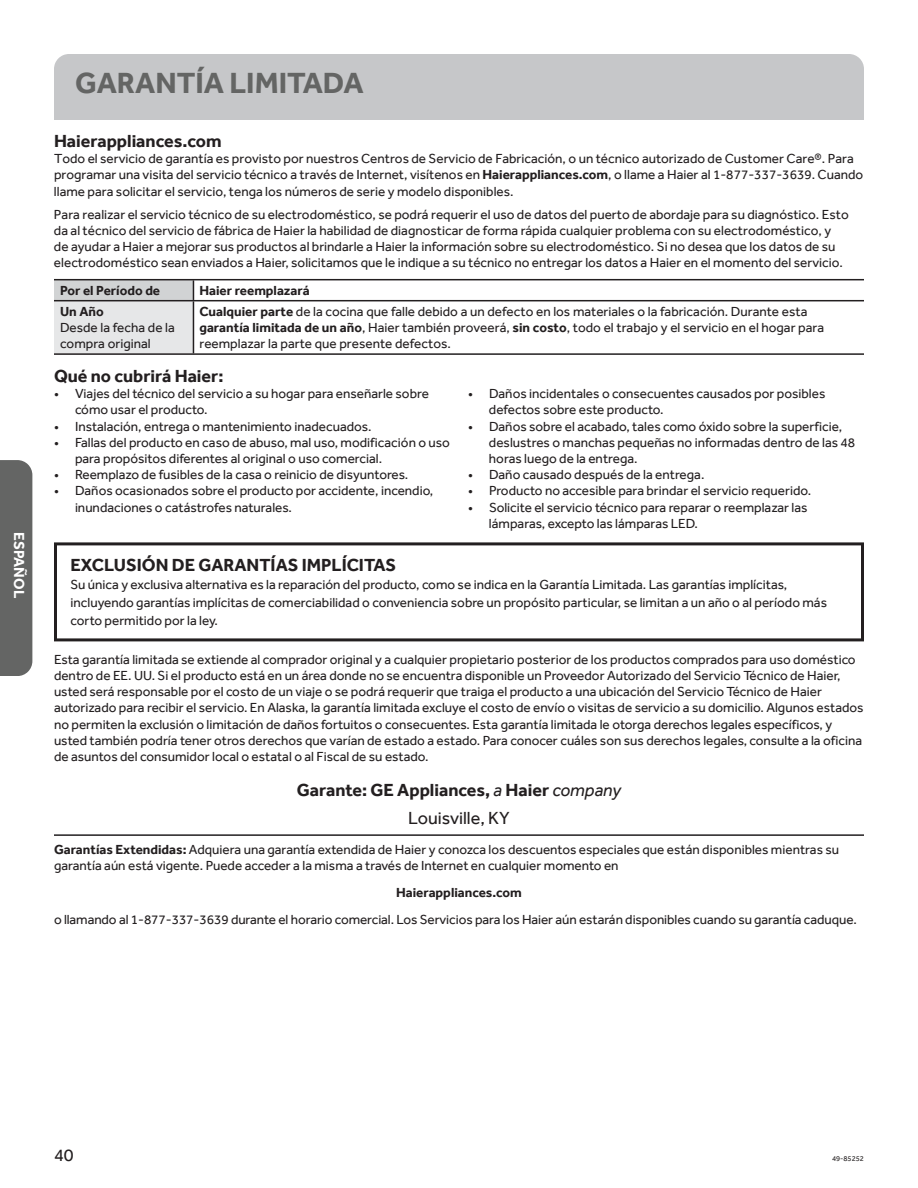
<style>
.page{position:relative;width:918px;height:1188px;background:#fff}
.page>*{position:absolute;margin:0;border:0;box-sizing:border-box;transform-origin:0 0}
.t1{font:700 30px "Effra";color:#646564}
.t2{font:700 18px/28.3px "Effra";color:#231f20;text-align:center}
.t3{font:18px "Effra";color:#231f20}
.t4{font:700 15px "Effra";color:#fff}
.t5{font:13.5px/16.2px "Effra";color:#231f20}
.t6{font:700 13.5px "Effra";color:#231f20}
.t7{font:7.5px "Effra";color:#231f20}
.s1{font-weight:700}
.s2{font-weight:400;font-style:italic}
.s3{font-weight:400}
</style>
<div class="page">
<div style="left:17px;top:460px;width:15px;height:216px;background:#646564"></div>
<div style="left:54px;top:542px;width:810px;height:99px;border:3px solid #231f20"></div>
<div style="left:54px;top:280px;width:139px;height:21px;background:#d1d3d4"></div>
<div style="left:54px;top:301px;width:139px;height:53px;background:#e6e7e8"></div>
<svg style="left:193px;top:280px;width:1px;height:20px"></svg>
<hr style="left:193px;top:301px;width:1px;height:52px;background:#231f20">
<hr style="left:54px;top:279px;width:810px;height:1px;background:#231f20">
<hr style="left:54px;top:300px;width:810px;height:1px;background:#231f20">
<hr style="left:54px;top:353px;width:810px;height:2px;background:#231f20">
<div style="left:54px;top:54px;width:810px;height:66px;background:#c6c7c9"></div>
<hr style="left:54px;top:834px;width:810px;height:2px;background:#231f20">
<p class="t4" style="left:28px;top:532px;width:67px;rotate:90deg">ESPAÑOL</p>
<h1 class="t1" style="left:75px;top:65px;width:290px">GARANTÍA LIMITADA</h1>
<h2 class="t2" style="left:54px;top:127px;width:169px">Haierappliances.com</h2>
<p class="t5" style="left:54px;top:151px;width:811px">Todo el servicio de garantía es provisto por nuestros Centros de Servicio de Fabricación, o un técnico autorizado de Customer Care®. Para programar una visita del servicio técnico a través de Internet, visítenos en <span class="s1">Haierappliances.com</span>, o llame a Haier al 1-877-337-3639. Cuando llame para solicitar el servicio, tenga los números de serie y modelo disponibles.</p>
<p class="t5" style="left:54px;top:206px;width:796px">Para realizar el servicio técnico de su electrodoméstico, se podrá requerir el uso de datos del puerto de abordaje para su diagnóstico. Esto da al técnico del servicio de fábrica de Haier la habilidad de diagnosticar de forma rápida cualquier problema con su electrodoméstico, y de ayudar a Haier a mejorar sus productos al brindarle a Haier la información sobre su electrodoméstico. Si no desea que los datos de su electrodoméstico sean enviados a Haier, solicitamos que le indique a su técnico no entregar los datos a Haier en el momento del servicio.</p>
<p class="t6" style="left:60px;top:282px;width:102px">Por el Período de</p>
<p class="t6" style="left:199px;top:282px;width:112px">Haier reemplazará</p>
<p class="t6" style="left:60px;top:303px;width:45px">Un Año</p>
<p class="t5" style="left:60px;top:319px;width:116px">Desde la fecha de la compra original</p>
<p class="t5" style="left:199px;top:303px;width:626px"><span class="s1">Cualquier parte</span> de la cocina que falle debido a un defecto en los materiales o la fabricación. Durante esta <span class="s1">garantía limitada de un año</span>, Haier también proveerá, <span class="s1">sin costo</span>, todo el trabajo y el servicio en el hogar para reemplazar la parte que presente defectos.</p>
<h2 class="t2" style="left:54px;top:362px;width:171px">Qué no cubrirá Haier:</h2>
<p class="t5" style="left:75px;top:385px;width:355px;text-indent:-21px">• Viajes del técnico del servicio a su hogar para enseñarle sobre cómo usar el producto.</p>
<p class="t5" style="left:54px;top:418px;width:319px">• Instalación, entrega o mantenimiento inadecuados.</p>
<p class="t5" style="left:75px;top:434px;width:377px;text-indent:-21px">• Fallas del producto en caso de abuso, mal uso, modificación o uso para propósitos diferentes al original o uso comercial.</p>
<p class="t5" style="left:54px;top:466px;width:356px">• Reemplazo de fusibles de la casa o reinicio de disyuntores.</p>
<p class="t5" style="left:75px;top:483px;width:360px;text-indent:-21px">• Daños ocasionados sobre el producto por accidente, incendio, inundaciones o catástrofes naturales.</p>
<p class="t5" style="left:489px;top:385px;width:338px;text-indent:-21px">• Daños incidentales o consecuentes causados por posibles defectos sobre este producto.</p>
<p class="t5" style="left:489px;top:418px;width:368px;text-indent:-21px">• Daños sobre el acabado, tales como óxido sobre la superficie, deslustres o manchas pequeñas no informadas dentro de las 48 horas luego de la entrega.</p>
<p class="t5" style="left:468px;top:466px;width:238px">• Daño causado después de la entrega.</p>
<p class="t5" style="left:468px;top:483px;width:345px">• Producto no accesible para brindar el servicio requerido.</p>
<p class="t5" style="left:489px;top:499px;width:320px;text-indent:-21px">• Solicite el servicio técnico para reparar o reemplazar las lámparas, excepto las lámparas LED.</p>
<h2 class="t2" style="left:70px;top:551px;width:327px">EXCLUSIÓN DE GARANTÍAS IMPLÍCITAS</h2>
<p class="t5" style="left:70px;top:575px;width:758px;line-height:18px">Su única y exclusiva alternativa es la reparación del producto, como se indica en la Garantía Limitada. Las garantías implícitas, incluyendo garantías implícitas de comerciabilidad o conveniencia sobre un propósito particular, se limitan a un año o al período más corto permitido por la ley.</p>
<p class="t5" style="left:54px;top:651px;width:811px">Esta garantía limitada se extiende al comprador original y a cualquier propietario posterior de los productos comprados para uso doméstico dentro de EE. UU. Si el producto está en un área donde no se encuentra disponible un Proveedor Autorizado del Servicio Técnico de Haier, usted será responsable por el costo de un viaje o se podrá requerir que traiga el producto a una ubicación del Servicio Técnico de Haier autorizado para recibir el servicio. En Alaska, la garantía limitada excluye el costo de envío o visitas de servicio a su domicilio. Algunos estados no permiten la exclusión o limitación de daños fortuitos o consecuentes. Esta garantía limitada le otorga derechos legales específicos, y usted también podría tener otros derechos que varían de estado a estado. Para conocer cuáles son sus derechos legales, consulte a la oficina de asuntos del consumidor local o estatal o al Fiscal de su estado.</p>
<h2 class="t2" style="left:297px;top:776px;width:326px">Garante: GE Appliances, <span class="s2">a</span> Haier <span class="s2">company<br></span><span class="s3">Louisville, KY</span></h2>
<p class="t5" style="left:54px;top:841px;width:787px"><span class="s1">Garantías Extendidas:</span> Adquiera una garantía extendida de Haier y conozca los descuentos especiales que están disponibles mientras su garantía aún está vigente. Puede acceder a la misma a través de Internet en cualquier momento en</p>
<p class="t6" style="left:396px;top:885px;width:127px">Haierappliances.com</p>
<p class="t5" style="left:54px;top:912px;width:805px">o llamando al 1-877-337-3639 durante el horario comercial. Los Servicios para los Haier aún estarán disponibles cuando su garantía caduque.</p>
<h2 class="t3" style="left:54px;top:1144px;width:21px">40</h2>
<p class="t7" style="left:832px;top:1154px;width:33px">49-85252</p>
</div>
